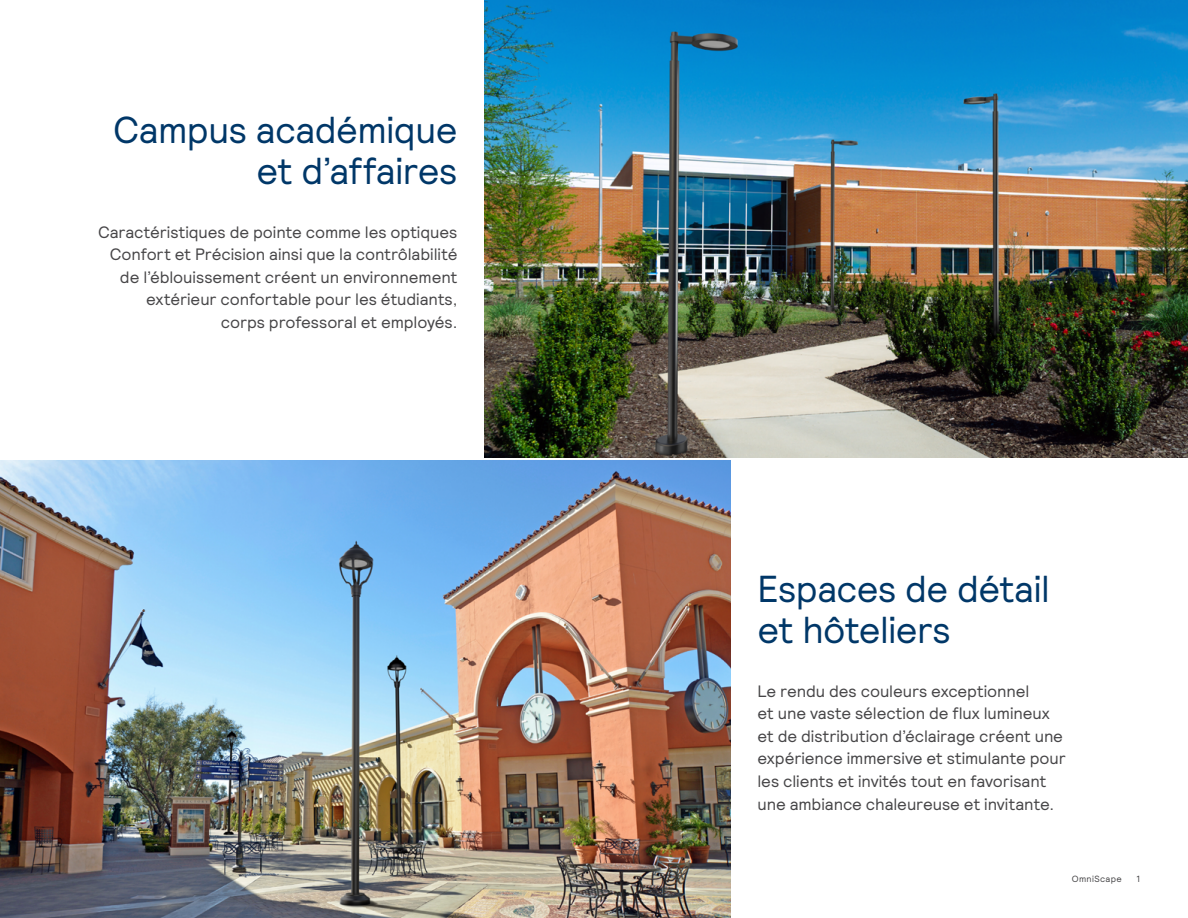
<style>
.page{position:relative;width:1188px;height:918px;background:#fff}
.page>*{position:absolute;margin:0;border:0;box-sizing:border-box;transform-origin:0 0}
.t1{font:37.5px/40.5px "Signify Relative";letter-spacing:-.015em;color:#003768;text-align:right}
.t2{font:16.5px/22.5px "Signify Relative";letter-spacing:-.005em;color:#464547;text-align:right}
.t3{font:9px "Signify Relative";letter-spacing:.04em;color:#464547}
</style>
<div class="page">
<img style="left:484px;top:0;width:704px;height:458px">
<img style="left:0;top:460px;width:730px;height:458px">
<h1 class="t1" style="left:113px;top:109px;width:346px">Campus académique et d’affaires</h1>
<p class="t2" style="left:98px;top:220px;width:361px">Caractéristiques de pointe comme les optiques Confort et Précision ainsi que la contrôlabilité de l’éblouissement créent un environnement extérieur confortable pour les étudiants, corps professoral et employés.</p>
<h1 class="t1" style="left:758px;top:568px;width:294px;text-align:left">Espaces de détail et hôteliers</h1>
<p class="t2" style="left:758px;top:679px;width:310px;text-align:left">Le rendu des couleurs exceptionnel<br>et une vaste sélection de flux lumineux et de distribution d’éclairage créent une expérience immersive et stimulante pour les clients et invités tout en favorisant une ambiance chaleureuse et invitante.</p>
<p class="t3" style="left:1072px;top:873px;width:52px">OmniScape</p>
<p class="t3" style="left:1136px;top:873px;width:5px">1</p>
</div>
